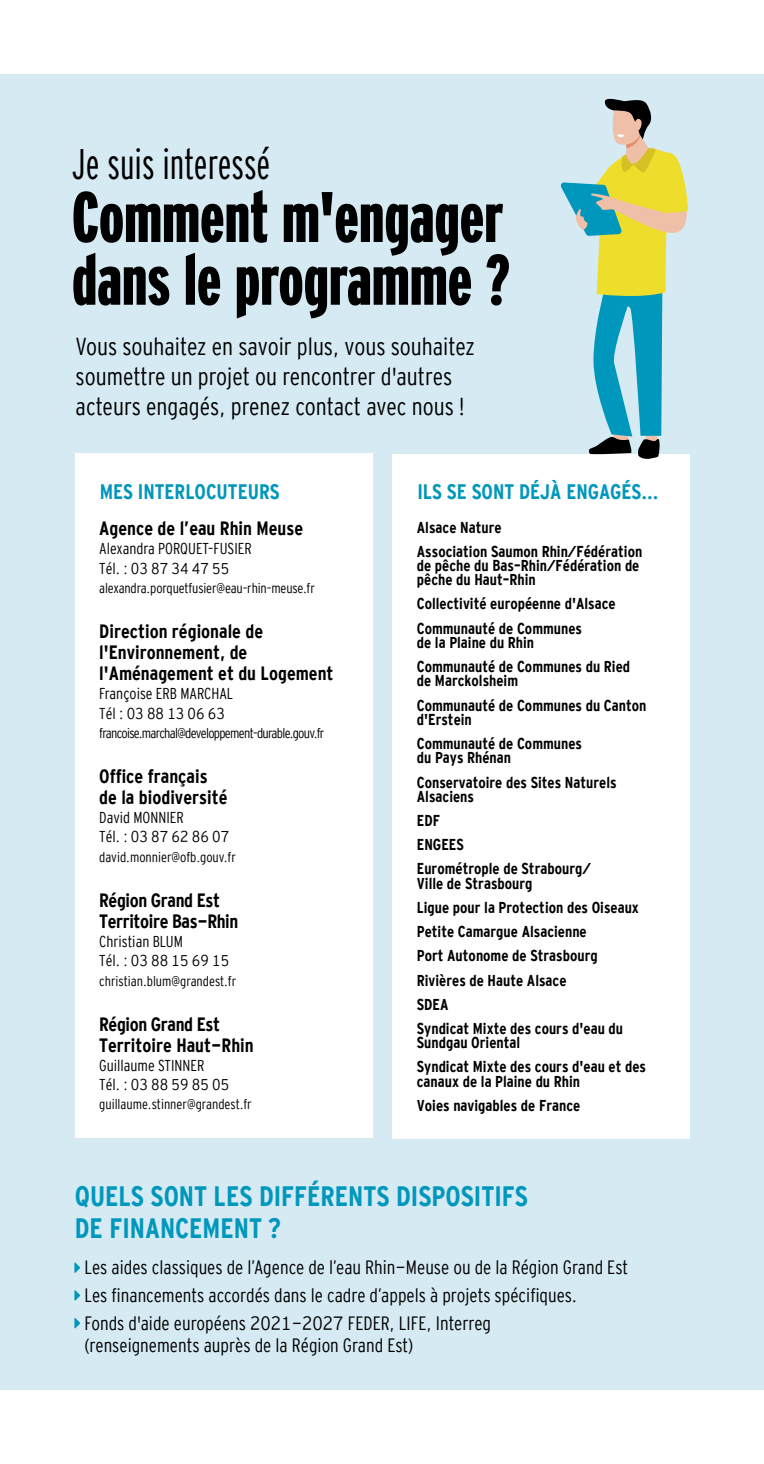
<style>
.page{position:relative;width:764px;height:1464px;background:#fff}
.page>*{position:absolute;margin:0;border:0;box-sizing:border-box;transform-origin:0 0}
.t1{font:900 71.23px/62.6px "Interstate Compressed";color:#000}
.t2{font:300 42.7px "Interstate Compressed";color:#000}
.t3{font:700 28px/31.5px "Interstate Cond Mono";color:#0097bc}
.t4{font:24.5px/29.8px "Interstate Cond Mono Lgt";color:#000}
.t5{font:700 21px "Interstate Cond Mono";color:#0097bc}
.t6{font:19.25px/27.7px "Interstate Cond Mono Lgt";color:#000}
.t7{font:700 19.25px/21px "Interstate Cond Mono";color:#000}
.t8{font:700 19.25px/21px "Interstate Cond Mono";letter-spacing:-.02em;color:#000}
.t9{font:700 15.75px/24.2px "Interstate Cond Mono";color:#000}
.t10{font:15.75px/19.2px "Interstate Cond Mono Lgt";color:#000}
.t11{font:14px "Interstate Cond Mono Lgt";letter-spacing:-.01em;color:#000}
.t12{font:14px "Interstate Cond Mono Lgt";letter-spacing:-.05em;color:#000}
</style>
<div class="page">
<div style="left:0;top:74px;width:764px;height:1315px;background:#d6eaf3"></div>
<div style="left:392px;top:453px;width:298px;height:685px;background:#fff"></div>
<svg style="left:74px;top:1262px;width:6px;height:10px"></svg>
<svg style="left:74px;top:1290px;width:6px;height:10px"></svg>
<svg style="left:74px;top:1318px;width:6px;height:10px"></svg>
<svg style="left:560px;top:98px;width:130px;height:361px"></svg>
<div style="left:75px;top:453px;width:297px;height:684px;background:#fff"></div>
<h2 class="t2" style="left:72px;top:140px;width:200px">Je suis interessé</h2>
<h1 class="t1" style="left:72px;top:185px;width:439px">Comment m'engager dans le programme ?</h1>
<h3 class="t4" style="left:76px;top:331px;width:401px">Vous souhaitez en savoir plus, vous souhaitez soumettre un projet ou rencontrer d'autres acteurs engagés, prenez contact avec nous !</h3>
<h3 class="t5" style="left:100px;top:480px;width:181px">MES INTERLOCUTEURS</h3>
<p class="t7" style="left:99px;top:518px;width:206px">Agence de l’eau Rhin Meuse</p>
<p class="t10" style="left:99px;top:539px;width:154px">Alexandra PORQUET–FUSIER<br>Tél. : 03 87 34 47 55</p>
<p class="t11" style="left:99px;top:580px;width:217px">alexandra.porquetfusier@eau–rhin–meuse.fr</p>
<p class="t7" style="left:99px;top:620px;width:236px">Direction régionale de l'Environnement, de l'Aménagement et du Logement</p>
<p class="t10" style="left:99px;top:684px;width:136px">Françoise ERB MARCHAL<br>Tél : 03 88 13 06 63</p>
<p class="t12" style="left:99px;top:725px;width:227px">francoise.marchal@developpement–durable.gouv.fr</p>
<p class="t7" style="left:99px;top:765px;width:130px">Office français de la biodiversité</p>
<p class="t10" style="left:99px;top:808px;width:132px">David MONNIER<br>Tél. : 03 87 62 86 07</p>
<p class="t11" style="left:99px;top:849px;width:138px">david.monnier@ofb.gouv.fr</p>
<p class="t8" style="left:99px;top:889px;width:141px">Région Grand Est<br>Territoire Bas-Rhin</p>
<p class="t10" style="left:99px;top:931px;width:132px">Christian BLUM<br>Tél. : 03 88 15 69 15</p>
<p class="t11" style="left:99px;top:972px;width:139px">christian.blum@grandest.fr</p>
<p class="t7" style="left:99px;top:1013px;width:156px">Région Grand Est<br>Territoire Haut-Rhin</p>
<p class="t10" style="left:99px;top:1055px;width:132px">Guillaume STINNER<br>Tél. : 03 88 59 85 05</p>
<p class="t11" style="left:99px;top:1096px;width:154px">guillaume.stinner@grandest.fr</p>
<h3 class="t5" style="left:417px;top:480px;width:243px">ILS SE SONT DÉJÀ ENGAGÉS...</h3>
<p class="t9" style="left:417px;top:515px;width:227px">Alsace Nature<br>Association Saumon Rhin/Fédération</p>
<p class="t9" style="left:417px;top:558px;width:224px;line-height:14.3px">de pêche du Bas–Rhin/Fédération de pêche du Haut–Rhin</p>
<p class="t9" style="left:417px;top:592px;width:200px">Collectivité européenne d'Alsace<br>Communauté de Communes</p>
<p class="t9" style="left:417px;top:630px;width:215px">de la Plaine du Rhin<br>Communauté de Communes du Ried</p>
<p class="t9" style="left:417px;top:668px;width:231px">de Marckolsheim<br>Communauté de Communes du Canton</p>
<p class="t9" style="left:417px;top:707px;width:167px">d'Erstein<br>Communauté de Communes</p>
<p class="t9" style="left:417px;top:745px;width:201px">du Pays Rhénan<br>Conservatoire des Sites Naturels</p>
<p class="t9" style="left:417px;top:784px;width:176px">Alsaciens<br>EDF<br>ENGEES<br>Eurométrople de Strabourg/</p>
<p class="t9" style="left:417px;top:871px;width:224px">Ville de Strasbourg<br>Ligue pour la Protection des Oiseaux<br>Petite Camargue Alsacienne<br>Port Autonome de Strasbourg<br>Rivières de Haute Alsace<br>SDEA<br>Syndicat Mixte des cours d'eau du</p>
<p class="t9" style="left:417px;top:1030px;width:231px">Sundgau Oriental<br>Syndicat Mixte des cours d'eau et des</p>
<p class="t9" style="left:417px;top:1069px;width:165px">canaux de la Plaine du Rhin<br>Voies navigables de France</p>
<h3 class="t3" style="left:75px;top:1180px;width:455px">QUELS SONT LES DIFFÉRENTS DISPOSITIFS<br>DE FINANCEMENT ?</h3>
<p class="t6" style="left:85px;top:1253px;width:545px">Les aides classiques de l’Agence de l’eau Rhin-Meuse ou de la Région Grand Est<br>Les financements accordés dans le cadre d’appels à projets spécifiques.<br>Fonds d'aide européens 2021-2027 FEDER, LIFE, Interreg</p>
<p class="t6" style="left:85px;top:1331px;width:330px">(renseignements auprès de la Région Grand Est)</p>
</div>
